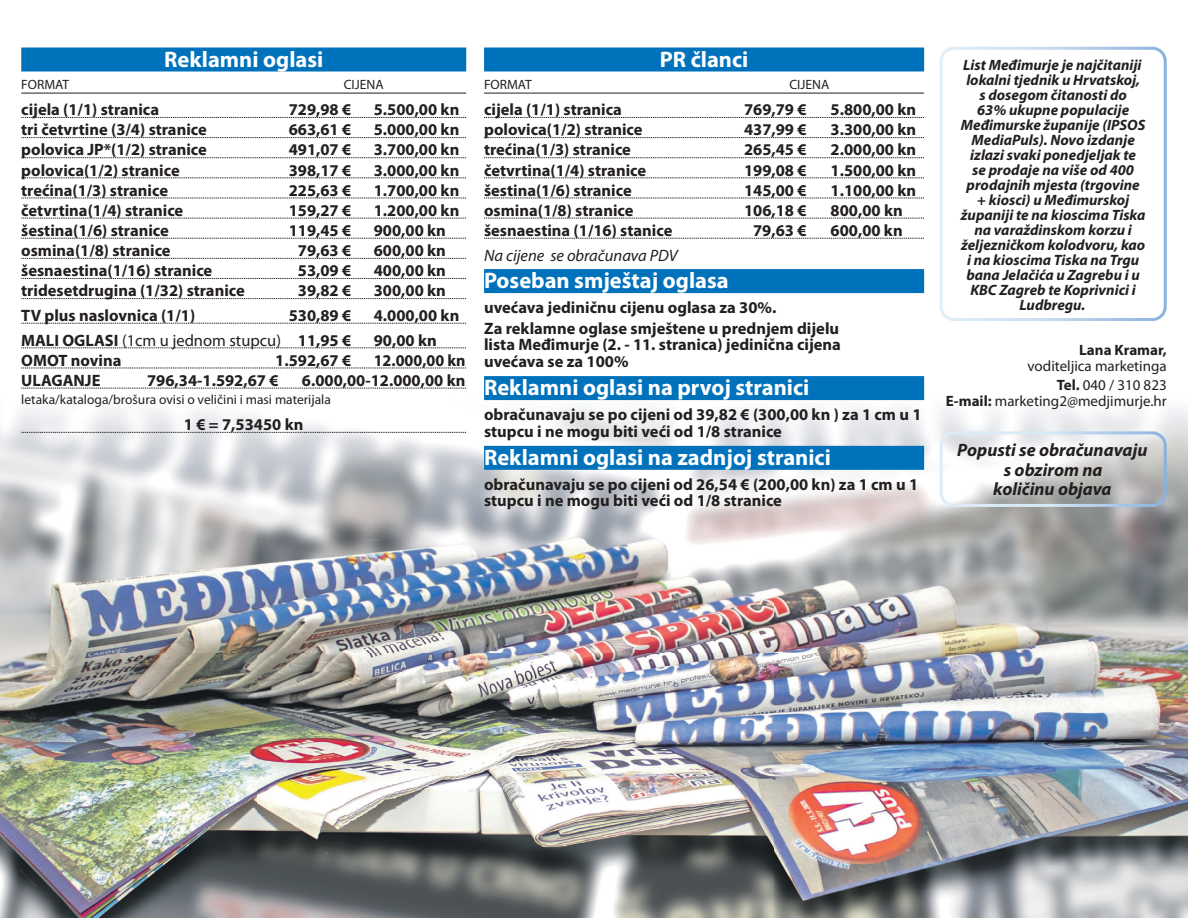
<style>
.page{position:relative;width:1188px;height:918px;background:#fff}
.page>*{position:absolute;margin:0;border:0;box-sizing:border-box;transform-origin:0 0}
.t1{font:700 22.5px "Myriad Pro";color:#fff}
.t2{font:italic 700 18px/19.5px "Myriad Pro";color:#231f20;text-align:center}
.t3{font:700 16.5px/16.5px "Myriad Pro";color:#231f20}
.t4{font:16.5px "Myriad Pro";color:#231f20}
.t5{font:italic 16.5px "Myriad Pro";color:#231f20}
.t6{font:italic 700 15px/15px "Myriad Pro";color:#231f20;text-align:center}
.t7{font:15px/18.6px "Myriad Pro";color:#231f20;text-align:right}
.t8{font:700 15px "Myriad Pro";color:#231f20}
.t9{font:13.5px "Myriad Pro";color:#231f20}
.s1{font-weight:700}
</style>
<div class="page">
<img style="left:0;top:390px;width:1188px;height:528px">
<div style="left:21px;top:48px;width:445px;height:24px;background:#0072bc"></div>
<hr style="left:21px;top:93px;width:445px;height:1px;background:#231f20">
<svg style="left:21px;top:117px;width:445px;height:1px"></svg>
<svg style="left:21px;top:137px;width:445px;height:1px"></svg>
<svg style="left:21px;top:157px;width:445px;height:1px"></svg>
<svg style="left:21px;top:178px;width:445px;height:1px"></svg>
<svg style="left:21px;top:198px;width:445px;height:1px"></svg>
<svg style="left:21px;top:218px;width:445px;height:1px"></svg>
<svg style="left:21px;top:238px;width:445px;height:1px"></svg>
<svg style="left:21px;top:258px;width:445px;height:1px"></svg>
<svg style="left:21px;top:278px;width:445px;height:1px"></svg>
<svg style="left:21px;top:298px;width:445px;height:1px"></svg>
<svg style="left:21px;top:323px;width:445px;height:1px"></svg>
<svg style="left:21px;top:348px;width:445px;height:1px"></svg>
<svg style="left:21px;top:368px;width:445px;height:1px"></svg>
<svg style="left:21px;top:388px;width:445px;height:1px"></svg>
<svg style="left:21px;top:432px;width:445px;height:1px"></svg>
<div style="left:484px;top:269px;width:440px;height:24px;background:#0072bc"></div>
<div style="left:484px;top:376px;width:440px;height:24px;background:#0072bc"></div>
<div style="left:484px;top:446px;width:440px;height:24px;background:#0072bc"></div>
<div style="left:484px;top:48px;width:440px;height:24px;background:#0072bc"></div>
<hr style="left:484px;top:93px;width:440px;height:1px;background:#231f20">
<svg style="left:484px;top:117px;width:440px;height:1px"></svg>
<svg style="left:484px;top:137px;width:440px;height:1px"></svg>
<svg style="left:484px;top:157px;width:440px;height:1px"></svg>
<svg style="left:484px;top:178px;width:440px;height:1px"></svg>
<svg style="left:484px;top:198px;width:440px;height:1px"></svg>
<svg style="left:484px;top:218px;width:440px;height:1px"></svg>
<svg style="left:484px;top:238px;width:440px;height:1px"></svg>
<div style="left:940px;top:47px;width:227px;height:274px;border:3px solid #fff;border-radius:13px"></div>
<div style="left:940px;top:431px;width:227px;height:76px;border:3px solid #fff;border-radius:13px"></div>
<h1 class="t1" style="left:164px;top:44px;width:161px">Reklamni oglasi</h1>
<p class="t9" style="left:21px;top:76px;width:49px">FORMAT</p>
<p class="t9" style="left:344px;top:76px;width:41px">CIJENA</p>
<p class="t3" style="left:21px;top:101px;width:139px">cijela (1/1) stranica</p>
<p class="t3" style="left:289px;top:101px;width:64px">729,98 €</p>
<p class="t3" style="left:374px;top:101px;width:87px">5.500,00 kn</p>
<p class="t3" style="left:21px;top:121px;width:187px">tri četvrtine (3/4) stranice</p>
<p class="t3" style="left:289px;top:121px;width:64px">663,61 €</p>
<p class="t3" style="left:374px;top:121px;width:87px">5.000,00 kn</p>
<p class="t3" style="left:21px;top:141px;width:187px">polovica JP*(1/2) stranice</p>
<p class="t3" style="left:289px;top:141px;width:64px">491,07 €</p>
<p class="t3" style="left:374px;top:141px;width:87px">3.700,00 kn</p>
<p class="t3" style="left:21px;top:161px;width:160px">polovica(1/2) stranice</p>
<p class="t3" style="left:289px;top:161px;width:64px">398,17 €</p>
<p class="t3" style="left:374px;top:161px;width:87px">3.000,00 kn</p>
<p class="t3" style="left:21px;top:181px;width:148px">trećina(1/3) stranice</p>
<p class="t3" style="left:289px;top:181px;width:64px">225,63 €</p>
<p class="t3" style="left:374px;top:181px;width:87px">1.700,00 kn</p>
<p class="t3" style="left:21px;top:201px;width:164px">četvrtina(1/4) stranice</p>
<p class="t3" style="left:289px;top:201px;width:64px">159,27 €</p>
<p class="t3" style="left:374px;top:201px;width:87px">1.200,00 kn</p>
<p class="t3" style="left:21px;top:222px;width:149px">šestina(1/6) stranice</p>
<p class="t3" style="left:289px;top:222px;width:64px">119,45 €</p>
<p class="t3" style="left:374px;top:222px;width:74px">900,00 kn</p>
<p class="t3" style="left:21px;top:242px;width:151px">osmina(1/8) stranice</p>
<p class="t3" style="left:298px;top:242px;width:55px">79,63 €</p>
<p class="t3" style="left:374px;top:242px;width:74px">600,00 kn</p>
<p class="t3" style="left:21px;top:262px;width:193px">šesnaestina(1/16) stranice</p>
<p class="t3" style="left:298px;top:262px;width:55px">53,09 €</p>
<p class="t3" style="left:374px;top:262px;width:74px">400,00 kn</p>
<p class="t3" style="left:21px;top:282px;width:225px">tridesetdrugina (1/32) stranice</p>
<p class="t3" style="left:298px;top:282px;width:55px">39,82 €</p>
<p class="t3" style="left:374px;top:282px;width:74px">300,00 kn</p>
<p class="t3" style="left:21px;top:307px;width:175px">TV plus naslovnica (1/1)</p>
<p class="t3" style="left:289px;top:307px;width:64px">530,89 €</p>
<p class="t3" style="left:374px;top:307px;width:87px">4.000,00 kn</p>
<p class="t4" style="left:21px;top:330px;width:332px"><span class="s1">MALI OGLASI</span> (1cm u jednom stupcu) <span class="s1">11,95 €</span></p>
<p class="t3" style="left:374px;top:331px;width:65px">90,00 kn</p>
<p class="t3" style="left:21px;top:351px;width:102px">OMOT novina</p>
<p class="t3" style="left:275px;top:351px;width:78px">1.592,67 €</p>
<p class="t3" style="left:374px;top:351px;width:93px">12.000,00 kn</p>
<p class="t3" style="left:21px;top:371px;width:81px">ULAGANJE</p>
<p class="t3" style="left:147px;top:371px;width:133px">796,34-1.592,67 €</p>
<p class="t3" style="left:302px;top:371px;width:165px">6.000,00-12.000,00 kn</p>
<p class="t9" style="left:21px;top:391px;width:311px">letaka/kataloga/brošura ovisi o veličini i masi materijala</p>
<p class="t3" style="left:184px;top:416px;width:121px">1 € = 7,53450 kn</p>
<h1 class="t1" style="left:660px;top:44px;width:90px">PR članci</h1>
<p class="t9" style="left:484px;top:76px;width:49px">FORMAT</p>
<p class="t9" style="left:789px;top:76px;width:41px">CIJENA</p>
<p class="t3" style="left:484px;top:101px;width:139px">cijela (1/1) stranica</p>
<p class="t3" style="left:744px;top:101px;width:64px">769,79 €</p>
<p class="t3" style="left:831px;top:101px;width:87px">5.800,00 kn</p>
<p class="t3" style="left:484px;top:121px;width:160px">polovica(1/2) stranice</p>
<p class="t3" style="left:744px;top:121px;width:64px">437,99 €</p>
<p class="t3" style="left:831px;top:121px;width:87px">3.300,00 kn</p>
<p class="t3" style="left:484px;top:141px;width:148px">trećina(1/3) stranice</p>
<p class="t3" style="left:744px;top:141px;width:64px">265,45 €</p>
<p class="t3" style="left:831px;top:141px;width:87px">2.000,00 kn</p>
<p class="t3" style="left:484px;top:161px;width:164px">četvrtina(1/4) stranice</p>
<p class="t3" style="left:744px;top:161px;width:64px">199,08 €</p>
<p class="t3" style="left:831px;top:161px;width:87px">1.500,00 kn</p>
<p class="t3" style="left:484px;top:181px;width:149px">šestina(1/6) stranice</p>
<p class="t3" style="left:744px;top:181px;width:64px">145,00 €</p>
<p class="t3" style="left:831px;top:181px;width:87px">1.100,00 kn</p>
<p class="t3" style="left:484px;top:201px;width:151px">osmina(1/8) stranice</p>
<p class="t3" style="left:744px;top:201px;width:64px">106,18 €</p>
<p class="t3" style="left:831px;top:201px;width:74px">800,00 kn</p>
<p class="t3" style="left:484px;top:222px;width:190px">šesnaestina (1/16) stanice</p>
<p class="t3" style="left:753px;top:222px;width:55px">79,63 €</p>
<p class="t3" style="left:831px;top:222px;width:74px">600,00 kn</p>
<p class="t5" style="left:484px;top:245px;width:195px">Na cijene se obračunava PDV</p>
<h1 class="t1" style="left:484px;top:266px;width:246px">Poseban smještaj oglasa</h1>
<p class="t3" style="left:484px;top:297px;width:357px;line-height:20.7px">uvećava jediničnu cijenu oglasa za 30%.<br>Za reklamne oglase smještene u prednjem dijelu</p>
<p class="t3" style="left:484px;top:336px;width:358px">lista Međimurje (2. - 11. stranica) jedinična cijena uvećava se za 100%</p>
<h1 class="t1" style="left:484px;top:373px;width:327px">Reklamni oglasi na prvoj stranici</h1>
<p class="t3" style="left:484px;top:406px;width:439px">obračunavaju se po cijeni od 39,82 € (300,00 kn ) za 1 cm u 1 stupcu i ne mogu biti veći od 1/8 stranice</p>
<h1 class="t1" style="left:484px;top:443px;width:348px">Reklamni oglasi na zadnjoj stranici</h1>
<p class="t3" style="left:484px;top:476px;width:436px">obračunavaju se po cijeni od 26,54 € (200,00 kn) za 1 cm u 1 stupcu i ne mogu biti veći od 1/8 stranice</p>
<p class="t6" style="left:961px;top:56px;width:186px">List Međimurje je najčitaniji lokalni tjednik u Hrvatskoj,<br>s dosegom čitanosti do<br>63% ukupne populacije<br>Međimurske županije (IPSOS<br>MediaPuls). Novo izdanje izlazi svaki ponedjeljak te<br>se prodaje na više od 400 prodajnih mjesta (trgovine + kiosci) u Međimurskoj županiji te na kioscima Tiska na varaždinskom korzu i željezničkom kolodvoru, kao i na kioscima Tiska na Trgu bana Jelačića u Zagrebu i u<br>KBC Zagreb te Koprivnici i<br>Ludbregu.</p>
<p class="t8" style="left:1079px;top:340px;width:89px">Lana Kramar,</p>
<p class="t7" style="left:1028px;top:357px;width:141px">voditeljica marketinga<br><span class="s1">Tel.</span> 040 / 310 823</p>
<p class="t7" style="left:946px;top:392px;width:222px"><span class="s1">E-mail:</span> marketing2@medjimurje.hr</p>
<p class="t2" style="left:957px;top:440px;width:192px">Popusti se obračunavaju s obzirom na<br>količinu objava</p>
</div>
